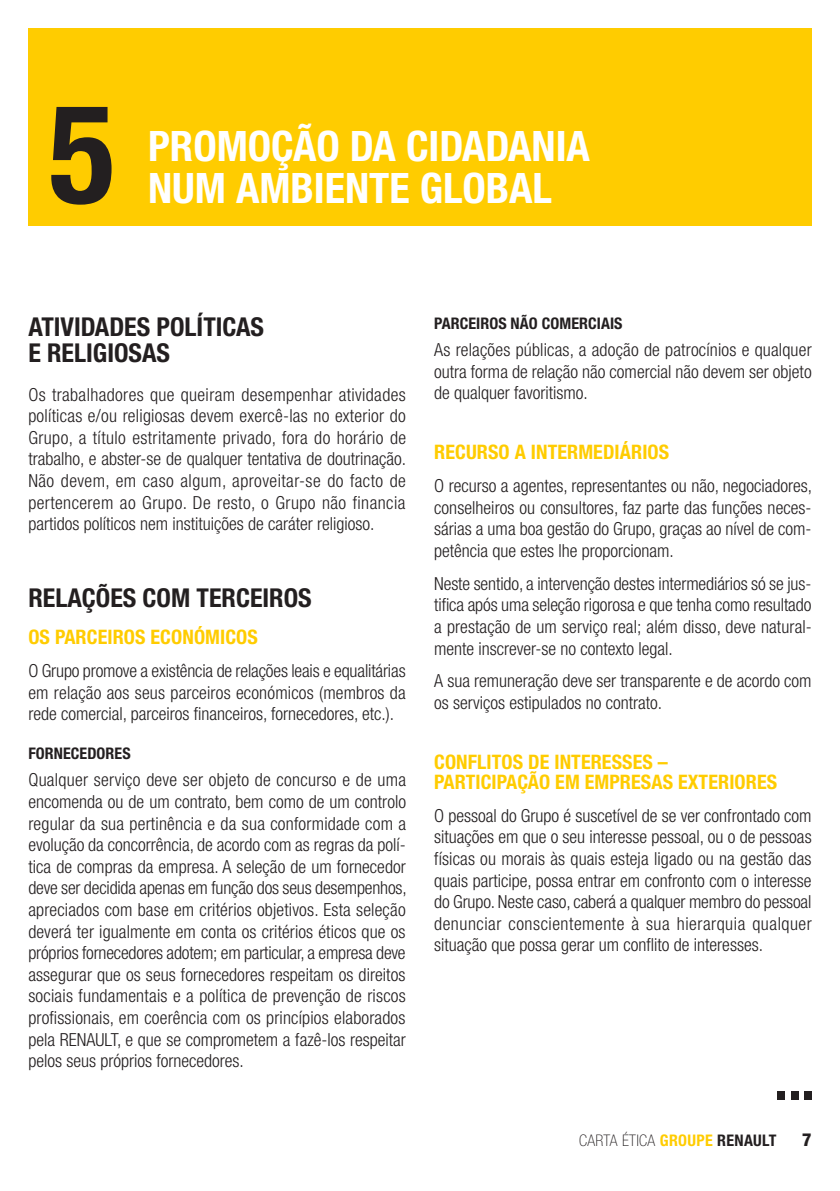
<style>
.page{position:relative;width:840px;height:1191px;background:#fff}
.page>*{position:absolute;margin:0;border:0;box-sizing:border-box;transform-origin:0 0}
.t1{font:700 condensed 138px "Helvetica Neue LT Std";color:#231f20}
.t2{font:700 condensed 56px "Helvetica Neue LT Std";color:#231f20}
.t3{font:700 condensed 42px "Helvetica Neue LT Std";color:#fff}
.t4{font:700 condensed 26px/26px "Helvetica Neue LT Std";color:#231f20}
.t5{font:700 condensed 20px/20px "Helvetica Neue LT Std";letter-spacing:.005em;color:#fc0}
.t6{font:300 condensed 18px/21.6px "Helvetica Neue LT Std";color:#231f20;text-align:justify}
.t7{font:800 condensed 18px "Helvetica Neue LT Std";color:#231f20}
.t8{font:700 condensed 16px "Helvetica Neue LT Std";letter-spacing:.005em;color:#231f20}
.t9{font:100 condensed 16px "Helvetica Neue LT Std";letter-spacing:.02em;color:#231f20}
.s1{font-weight:700;color:#fc0}
.s2{font-weight:700}
</style>
<div class="page">
<div style="left:28px;top:28px;width:783px;height:197px;background:#fc0"></div>
<h1 class="t1" style="left:49px;top:70px;width:68px">5</h1>
<h3 class="t3" style="left:148px;top:120px;width:443px">PROMOÇÃO DA CIDADANIA</h3>
<h3 class="t3" style="left:148px;top:162px;width:405px">NUM AMBIENTE GLOBAL</h3>
<h3 class="t4" style="left:28px;top:313px;width:237px">ATIVIDADES POLÍTICAS<br>E RELIGIOSAS</h3>
<p class="t6" style="left:28px;top:383px;width:379px">Os trabalhadores que queiram desempenhar atividades políticas e/ou religiosas devem exercê-las no exterior do Grupo, a título estritamente privado, fora do horário de trabalho, e abster-se de qualquer tentativa de doutrinação.<br>Não devem, em caso algum, aproveitar-se do facto de pertencerem ao Grupo. De resto, o Grupo não financia partidos políticos nem instituições de caráter religioso.</p>
<h3 class="t4" style="left:28px;top:584px;width:285px">RELAÇÕES COM TERCEIROS</h3>
<p class="t5" style="left:28px;top:627px;width:231px">OS PARCEIROS ECONÓMICOS</p>
<p class="t6" style="left:28px;top:660px;width:379px">O Grupo promove a existência de relações leais e equalitárias em relação aos seus parceiros económicos (membros da rede comercial, parceiros financeiros, fornecedores, etc.).</p>
<p class="t8" style="left:28px;top:743px;width:104px">FORNECEDORES</p>
<p class="t6" style="left:28px;top:769px;width:380px">Qualquer serviço deve ser objeto de concurso e de uma encomenda ou de um contrato, bem como de um controlo regular da sua pertinência e da sua conformidade com a evolução da concorrência, de acordo com as regras da polí&shy;tica de compras da empresa. A seleção de um fornecedor deve ser decidida apenas em função dos seus desempenhos, apreciados com base em critérios objetivos. Esta seleção deverá ter igualmente em conta os critérios éticos que os próprios fornecedores adotem; em particular, a empresa deve assegurar que os seus fornecedores respeitam os direitos sociais fundamentais e a política de prevenção de riscos profissionais, em coerência com os princípios elaborados pela RENAULT, e que se comprometem a fazê-los respeitar pelos seus próprios fornecedores.</p>
<p class="t8" style="left:434px;top:313px;width:190px">PARCEIROS NÃO COMERCIAIS</p>
<p class="t6" style="left:434px;top:339px;width:379px">As relações públicas, a adoção de patrocínios e qualquer outra forma de relação não comercial não devem ser objeto de qualquer favoritismo.</p>
<p class="t5" style="left:434px;top:441px;width:236px">RECURSO A INTERMEDIÁRIOS</p>
<p class="t6" style="left:434px;top:474px;width:379px">O recurso a agentes, representantes ou não, negociadores, conselheiros ou consultores, faz parte das funções neces&shy;sárias a uma boa gestão do Grupo, graças ao nível de com&shy;petência que estes lhe proporcionam.</p>
<p class="t6" style="left:434px;top:572px;width:379px">Neste sentido, a intervenção destes intermediários só se jus&shy;tifica após uma seleção rigorosa e que tenha como resultado a prestação de um serviço real; além disso, deve natural&shy;mente inscrever-se no contexto legal.</p>
<p class="t6" style="left:434px;top:670px;width:379px">A sua remuneração deve ser transparente e de acordo com os serviços estipulados no contrato.</p>
<p class="t5" style="left:434px;top:751px;width:344px">CONFLITOS DE INTERESSES –<br>PARTICIPAÇÃO EM EMPRESAS EXTERIORES</p>
<p class="t6" style="left:434px;top:804px;width:379px">O pessoal do Grupo é suscetível de se ver confrontado com situações em que o seu interesse pessoal, ou o de pessoas físicas ou morais às quais esteja ligado ou na gestão das quais participe, possa entrar em confronto com o interesse do Grupo. Neste caso, caberá a qualquer membro do pessoal denunciar conscientemente à sua hierarquia qualquer situação que possa gerar um conflito de interesses.</p>
<h2 class="t2" style="left:774px;top:1046px;width:41px">...</h2>
<p class="t9" style="left:579px;top:1131px;width:198px">CARTA ÉTICA <span class="s1">GROUPE</span> <span class="s2">RENAULT</span></p>
<p class="t7" style="left:801px;top:1128px;width:11px">7</p>
</div>
